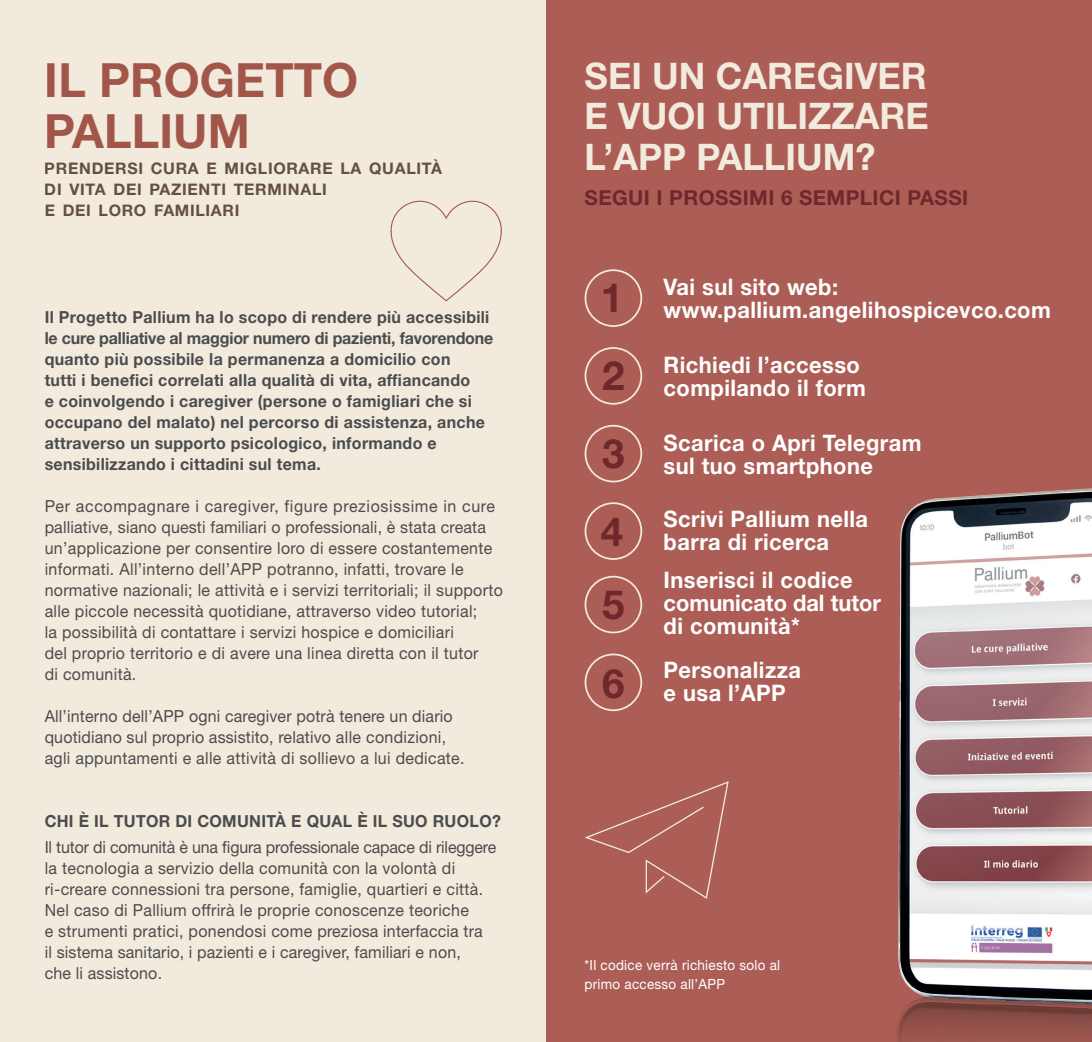
<style>
.page{position:relative;width:1092px;height:1042px;background:#fff}
.page>*{position:absolute;margin:0;border:0;box-sizing:border-box;transform-origin:0 0}
.t1{font:700 47.25px/50.8px "Helvetica Neue LT Std";letter-spacing:.005em;color:#ac5e56}
.t2{font:700 40.43px/77.7px "Helvetica Neue LT Std";color:#6f282b;text-align:justify}
.t3{font:700 36.57px "Helvetica Neue LT Std";color:#f2ebdd}
.t4{font:700 22.75px/22.8px "Helvetica Neue LT Std";letter-spacing:.02em;color:#fff;scale:.96 1}
.t5{font:700 20.65px "Helvetica Neue LT Std";color:#6f282b}
.t6{font:16.62px/21px "Helvetica Neue LT Std";letter-spacing:.02em;color:#4b4c4d;scale:.96 1}
.t7{font:700 16.62px/21px "Helvetica Neue LT Std";letter-spacing:.02em;color:#4b4c4d;scale:.96 1}
.t8{font:700 15.92px "Helvetica Neue LT Std";letter-spacing:.045em;color:#6a5752}
.t9{font:14px/19.2px "Helvetica Neue LT Std";letter-spacing:.02em;color:#fff;scale:.96 1}
</style>
<div class="page">
<div style="left:0;top:0;width:546px;height:1042px;background:#f1eadd"></div>
<div style="left:546px;top:0;width:545px;height:1042px;background:#ac5e56"></div>
<div style="left:584px;top:269px;width:58px;height:58px;border:2px solid #f2ebdd;border-radius:50%"></div>
<div style="left:584px;top:347px;width:58px;height:58px;border:2px solid #f2ebdd;border-radius:50%"></div>
<div style="left:584px;top:425px;width:58px;height:57px;border:2px solid #f2ebdd;border-radius:50%"></div>
<div style="left:584px;top:576px;width:58px;height:57px;border:2px solid #f2ebdd;border-radius:50%"></div>
<div style="left:584px;top:502px;width:58px;height:58px;border:2px solid #f2ebdd;border-radius:50%"></div>
<div style="left:584px;top:653px;width:58px;height:58px;border:2px solid #f2ebdd;border-radius:50%"></div>
<svg style="left:390px;top:200px;width:112px;height:102px"></svg>
<svg style="left:585px;top:781px;width:144px;height:118px"></svg>
<img style="left:898px;top:488px;width:193px;height:483px">
<img style="left:896px;top:971px;width:195px;height:71px">
<h1 class="t1" style="left:45px;top:53px;width:315px">IL PROGETTO<br>PALLIUM</h1>
<p class="t8" style="left:45px;top:158px;width:12px">PRE</p>
<p class="t8" style="left:79px;top:158px;width:97px">NDERSI CURA</p>
<p class="t8" style="left:206px;top:158px;width:30px">E MIGLIORARE</p>
<p class="t8" style="left:340px;top:158px;width:53px">LA QUALIT</p>
<p class="t8" style="left:431px;top:158px;width:12px">À</p>
<p class="t8" style="left:45px;top:179px;width:45px">DI VITA</p>
<p class="t8" style="left:113px;top:179px;width:132px">DEI PAZIENTI TERMI</p>
<p class="t8" style="left:288px;top:179px;width:22px">NALI</p>
<p class="t8" style="left:45px;top:200px;width:67px">EDEI LORO</p>
<p class="t8" style="left:154px;top:200px;width:20px">FAMILIARI</p>
<p class="t7" style="left:45px;top:306px;width:469px">Il Progetto Pallium ha lo scopo di rendere più accessibili le cure palliative al maggior numero di pazienti, favorendone quanto più possibile la permanenza a domicilio con<br>tutti i benefici correlati alla qualità di vita, affiancando<br>e coinvolgendo i caregiver (persone o famigliari che si occupano del malato) nel percorso di assistenza, anche attraverso un supporto psicologico, informando e sensibilizzando i cittadini sul tema.</p>
<p class="t6" style="left:45px;top:495px;width:479px">Per accompagnare i caregiver, figure preziosissime in cure palliative, siano questi familiari o professionali, è stata creata un’applicazione per consentire loro di essere costantemente informati. All’interno dell’APP potranno, infatti, trovare le normative nazionali; le attività e i servizi territoriali; il supporto alle piccole necessità quotidiane, attraverso video tutorial;<br>la possibilità di contattare i servizi hospice e domiciliari<br>del proprio territorio e di avere una linea diretta con il tutor<br>di comunità.</p>
<p class="t6" style="left:45px;top:705px;width:439px">All’interno dell’APP ogni caregiver potrà tenere un diario quotidiano sul proprio assistito, relativo alle condizioni, agli appuntamenti e alle attività di sollievo a lui dedicate.</p>
<p class="t7" style="left:45px;top:810px;width:477px">CHI È IL TUTOR DI COMUNITÀ E QUAL È IL SUO RUOLO?</p>
<p class="t6" style="left:45px;top:836px;width:472px">Il tutor di comunità è una figura professionale capace di rileggere la tecnologia a servizio della comunità con la volontà di ri-creare connessioni tra persone, famiglie, quartieri e città.<br>Nel caso di Pallium offrirà le proprie conoscenze teoriche<br>e strumenti pratici, ponendosi come preziosa interfaccia tra<br>il sistema sanitario, i pazienti e i caregiver, familiari e non,<br>che li assistono.</p>
<h3 class="t3" style="left:584px;top:54px;width:20px">SEI</h3>
<h3 class="t3" style="left:652px;top:54px;width:88px">UN CAREGIVER</h3>
<h3 class="t3" style="left:584px;top:94px;width:56px">E VUOI</h3>
<h3 class="t3" style="left:716px;top:94px;width:22px">UTILIZZARE</h3>
<h3 class="t3" style="left:584px;top:134px;width:54px">L’APP</h3>
<h3 class="t3" style="left:696px;top:134px;width:23px">PALLIUM</h3>
<h3 class="t3" style="left:855px;top:134px;width:21px">?</h3>
<p class="t5" style="left:584px;top:185px;width:14px">SEGUI</p>
<p class="t5" style="left:656px;top:185px;width:27px">I PROSSIMI</p>
<p class="t5" style="left:781px;top:185px;width:32px">6 SEMPLICI</p>
<p class="t5" style="left:907px;top:185px;width:13px">PASSI</p>
<h2 class="t2" style="left:601px;top:258px;width:25px">1<br>2<br>3</h2>
<h2 class="t2" style="left:601px;top:492px;width:24px">4</h2>
<h2 class="t2" style="left:602px;top:564px;width:24px">5</h2>
<h2 class="t2" style="left:602px;top:643px;width:24px">6</h2>
<h3 class="t4" style="left:663px;top:275px;width:405px">Vai sul sito web: www.pallium.angelihospicevco.com</h3>
<h3 class="t4" style="left:663px;top:353px;width:212px">Richiedi l’accesso compilando il form</h3>
<h3 class="t4" style="left:663px;top:431px;width:270px">Scarica o Apri Telegram sul tuo smartphone</h3>
<h3 class="t4" style="left:663px;top:507px;width:214px">Scrivi Pallium nella barra di ricerca</h3>
<h3 class="t4" style="left:663px;top:568px;width:228px">Inserisci il codice comunicato dal tutor di comunità*</h3>
<h3 class="t4" style="left:663px;top:658px;width:145px">Personalizza e usa l’APP</h3>
<p class="t9" style="left:584px;top:955px;width:205px">*Il codice verrà richiesto solo al primo accesso all’APP</p>
</div>
